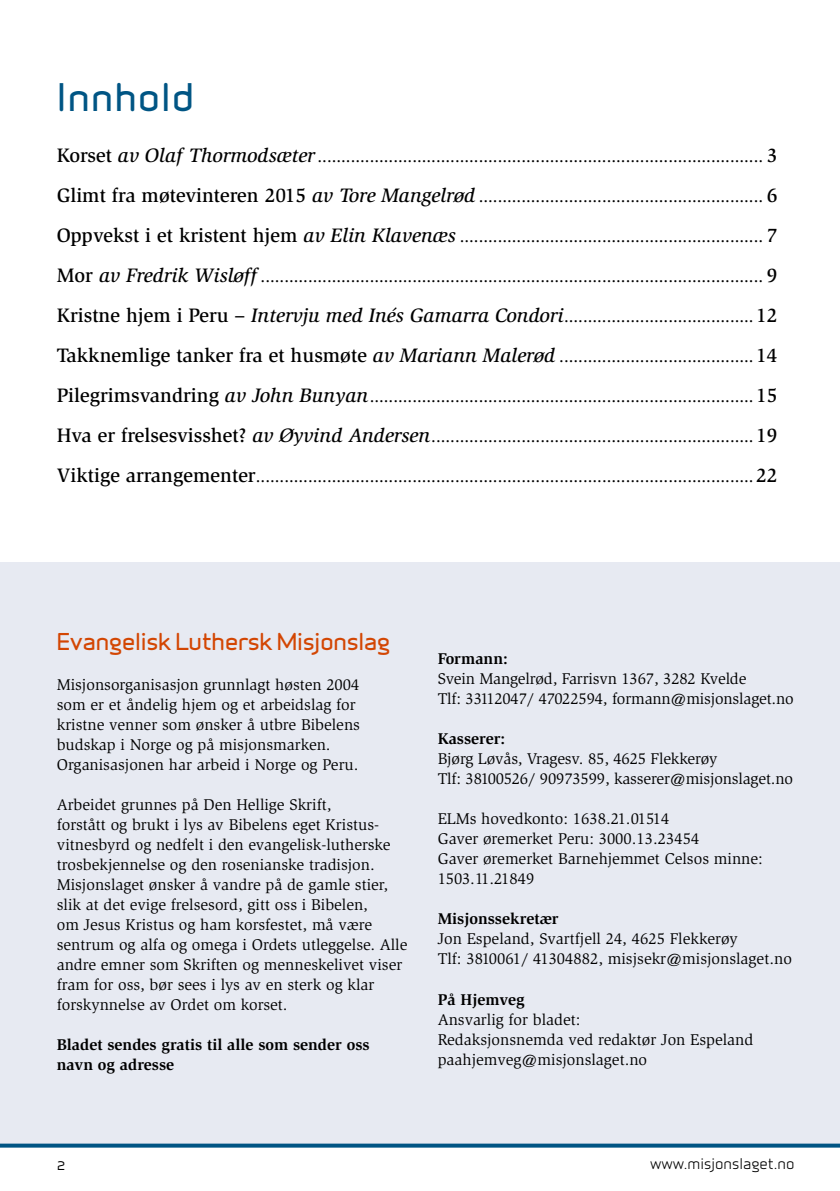
<style>
.page{position:relative;width:840px;height:1191px;background:#fff}
.page>*{position:absolute;margin:0;border:0;box-sizing:border-box;transform-origin:0 0}
.t1{font:36px "Infinity ST Bold";letter-spacing:.04em;color:#005584}
.t2{font:22px "Infinity ST Bold";color:#d34603}
.t3{font:16px/20px "Slimbach";color:#000}
.t4{font:500 16px "Slimbach";color:#000}
.t5{font:700 16px/20px "Slimbach";color:#000}
.t6{font:16px "Infinity ST Medium";color:#000}
.t7{font:14px "Infinity ST Medium";color:#000}
.s1{font-size:20px}
.s2{font-style:italic;font-size:20px}
</style>
<div class="page">
<div style="left:0;top:562px;width:839px;height:581px;background:#e7eaf2"></div>
<svg style="left:0;top:1143px;width:839px;height:4px;background:#246c95"></svg>
<h1 class="t1" style="left:57px;top:70px;width:139px">Innhold</h1>
<p class="t4" style="left:57px;top:147px;width:722px"><span class="s1">Korset</span> <span class="s2">av Olaf Thormodsæter</span>.............................................................................................. <span class="s1">3</span></p>
<p class="t4" style="left:57px;top:187px;width:721px"><span class="s1">Glimt fra møtevinteren 2015</span> <span class="s2">av Tore Mangelrød</span> ............................................................ <span class="s1">6</span></p>
<p class="t4" style="left:57px;top:227px;width:721px"><span class="s1">Oppvekst i et kristent hjem</span> <span class="s2">av Elin Klavenæs</span> ................................................................ <span class="s1">7</span></p>
<p class="t4" style="left:57px;top:267px;width:721px"><span class="s1">Mor</span> <span class="s2">av Fredrik Wisløff</span> .......................................................................................................... <span class="s1">9</span></p>
<p class="t4" style="left:57px;top:307px;width:722px"><span class="s1">Kristne hjem i Peru –</span> <span class="s2">Intervju med Inés Gamarra Condori</span>........................................<span class="s1">12</span></p>
<p class="t4" style="left:57px;top:347px;width:721px"><span class="s1">Takknemlige tanker fra et husmøte</span> <span class="s2">av Mariann Malerød</span> .........................................<span class="s1">14</span></p>
<p class="t4" style="left:57px;top:387px;width:721px"><span class="s1">Pilegrimsvandring</span> <span class="s2">av John Bunyan</span>.................................................................................<span class="s1">15</span></p>
<p class="t4" style="left:57px;top:427px;width:721px"><span class="s1">Hva er frelsesvisshet?</span> <span class="s2">av Øyvind Andersen</span>....................................................................<span class="s1">19</span></p>
<p class="t4" style="left:57px;top:467px;width:721px"><span class="s1">Viktige arrangementer</span>.........................................................................................................<span class="s1">22</span></p>
<h2 class="t2" style="left:57px;top:625px;width:334px">Evangelisk Luthersk Misjonslag</h2>
<p class="t3" style="left:57px;top:675px;width:304px">Misjonsorganisasjon grunnlagt høsten 2004 som er et åndelig hjem og et arbeidslag for kristne venner som ønsker å utbre Bibelens budskap i Norge og på misjonsmarken.<br>Organisasjonen har arbeid i Norge og Peru.</p>
<p class="t3" style="left:57px;top:795px;width:352px">Arbeidet grunnes på Den Hellige Skrift,<br>forstått og brukt i lys av Bibelens eget Kristus&shy;vitnesbyrd og nedfelt i den evangelisk-lutherske trosbekjennelse og den rosenianske tradisjon.<br>Misjonslaget ønsker å vandre på de gamle stier, slik at det evige frelsesord, gitt oss i Bibelen,<br>om Jesus Kristus og ham korsfestet, må være sentrum og alfa og omega i Ordets utleggelse. Alle andre emner som Skriften og menneskelivet viser fram for oss, bør sees i lys av en sterk og klar forskynnelse av Ordet om korset.</p>
<p class="t5" style="left:57px;top:1035px;width:314px">Bladet sendes gratis til alle som sender oss navn og adresse</p>
<p class="t5" style="left:437px;top:649px;width:72px">Formann:</p>
<p class="t3" style="left:437px;top:669px;width:357px">Svein Mangelrød, Farrisvn 1367, 3282 Kvelde<br>Tlf: 33112047/ 47022594, formann@misjonslaget.no</p>
<p class="t5" style="left:437px;top:729px;width:69px">Kasserer:</p>
<p class="t3" style="left:437px;top:749px;width:357px">Bjørg Løvås, Vragesv. 85, 4625 Flekkerøy<br>Tlf: 38100526/ 90973599, kasserer@misjonslaget.no</p>
<p class="t3" style="left:437px;top:809px;width:326px">ELMs hovedkonto: 1638.21.01514<br>Gaver øremerket Peru: 3000.13.23454<br>Gaver øremerket Barnehjemmet Celsos minne:<br>1503.11.21849</p>
<p class="t5" style="left:437px;top:909px;width:122px">Misjonssekretær</p>
<p class="t3" style="left:437px;top:929px;width:355px">Jon Espeland, Svartfjell 24, 4625 Flekkerøy<br>Tlf: 3810061/ 41304882, misjsekr@misjonslaget.no</p>
<p class="t5" style="left:437px;top:989px;width:89px">På Hjemveg</p>
<p class="t3" style="left:437px;top:1009px;width:317px">Ansvarlig for bladet:<br>Redaksjonsnemda ved redaktør Jon Espeland paahjemveg@misjonslaget.no</p>
<p class="t6" style="left:57px;top:1152px;width:10px">2</p>
<p class="t7" style="left:649px;top:1153px;width:146px">www.misjonslaget.no</p>
</div>
